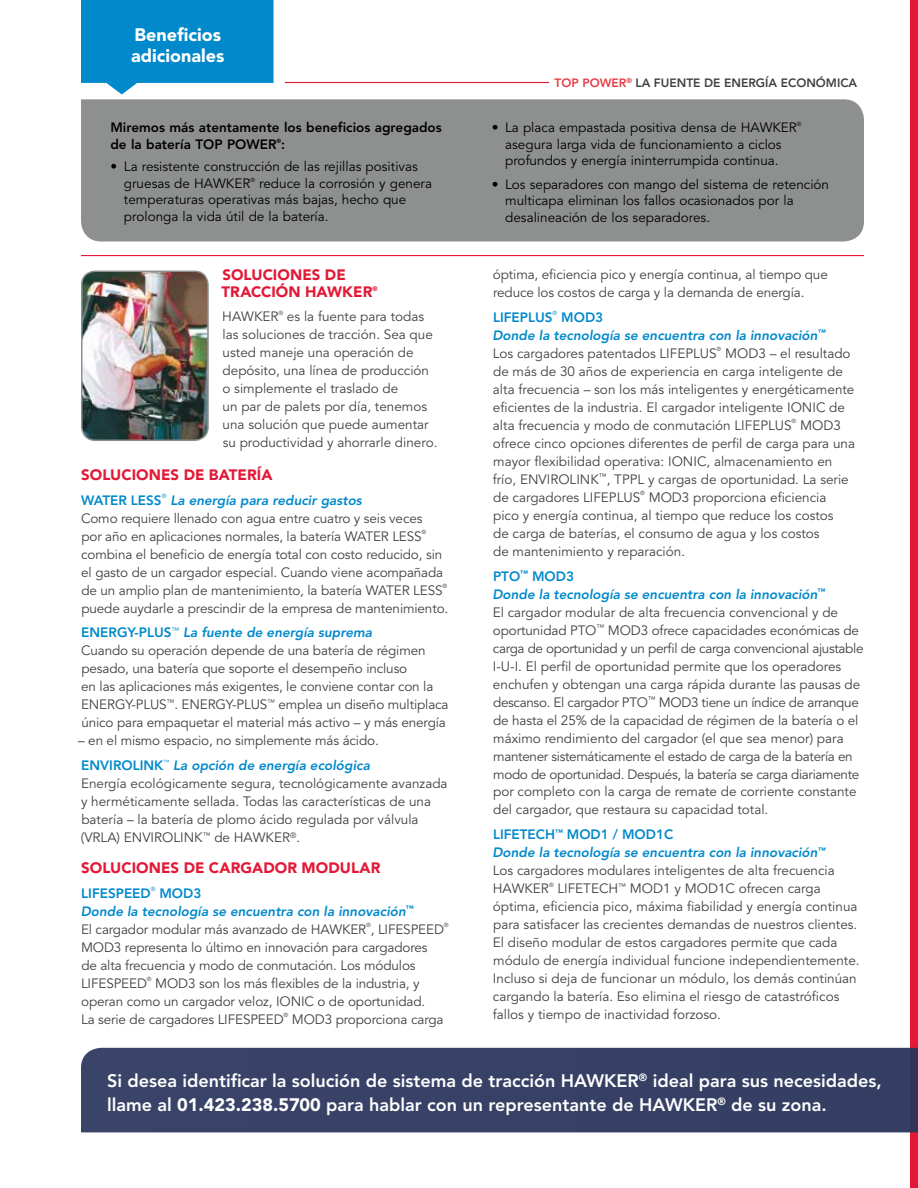
<style>
.page{position:relative;width:918px;height:1188px;background:#fff}
.page>*{position:absolute;margin:0;border:0;box-sizing:border-box;transform-origin:0 0}
.t1{font:800 18px/24px "Avenir LT Std";color:#fff}
.t2{font:900 18px/21.6px "Avenir LT Std";color:#fff}
.t3{font:900 15px/17.2px "Avenir LT Std";letter-spacing:.005em;color:#e31837}
.t4{font:13.5px/18px "Avenir LT Std";color:#414042}
.t5{font:13.5px/16.5px "Avenir LT Std";color:#000}
.t6{font:italic 800 13.5px/18px "Avenir LT Std";color:#0089cb}
.t7{font:800 13.5px/16.5px "Avenir LT Std";color:#000}
.t8{font:800 13.5px "Avenir LT Std";color:#0089cb}
.t9{font:800 12px "Avenir LT Std";color:#414042}
.t10{font:900 6.6px "Avenir LT Std";color:#e31837}
.t11{font:5.85px "Avenir LT Std";color:#414042}
.t12{font:5.85px "Avenir LT Std";color:#0089cb}
.t13{font:5.85px "Avenir LT Std";color:#000}
.t14{font:800 5.85px "Avenir LT Std";color:#000}
.s1{font-weight:800;color:#0089cb}
.s2{font-weight:800;font-style:italic;color:#0089cb}
.s3{color:#e53d44}
.s4{font-style:normal}
.s5{font-weight:400;font-style:normal;color:#414042}
.s6{font-weight:900}
</style>
<div class="page">
<div style="left:81px;top:99px;width:783px;height:142px;background:#8e9090"></div>
<div style="left:911px;top:0;width:7px;height:1188px;background:#e31837"></div>
<hr style="left:285px;top:82px;width:264px;height:1px;background:#e31837">
<hr style="left:81px;top:255px;width:783px;height:1px;background:#e31837">
<svg style="left:81px;top:0;width:193px;height:94px;background:#1c95d0"></svg>
<img style="left:82px;top:272px;width:125px;height:168px">
<div style="left:81px;top:271px;width:128px;height:170px;border:2px solid #8e9090;border-radius:14px"></div>
<div style="left:81px;top:1048px;width:837px;height:84px;background:#374065"></div>
<h1 class="t2" style="left:131px;top:23px;width:95px">Beneficios adicionales</h1>
<p class="t7" style="left:110px;top:120px;width:333px">Miremos más atentamente los beneficios agregados de la batería TOP POWER :</p>
<p class="t14" style="left:277px;top:137px;width:6px">®</p>
<p class="t5" style="left:124px;top:159px;width:295px;text-indent:-14px">• La resistente construcción de las rejillas positivas gruesas de HAWKER</p>
<p class="t13" style="left:250px;top:176px;width:6px">®</p>
<p class="t5" style="left:124px;top:175px;width:310px;text-indent:135px">reduce la corrosión y genera temperaturas operativas más bajas, hecho que prolonga la vida útil de la batería.</p>
<p class="t3" style="left:221px;top:266px;width:152px">SOLUCIONES DE<br>TRACCIÓN HAWKER</p>
<p class="t10" style="left:373px;top:284px;width:7px">®</p>
<p class="t4" style="left:222px;top:308px;width:58px">HAWKER</p>
<p class="t11" style="left:279px;top:310px;width:6px">®</p>
<p class="t4" style="left:223px;top:308px;width:216px;text-indent:64px">es la fuente para todas las soluciones de tracción. Sea que usted maneje una operación de depósito, una línea de producción o simplemente el traslado de<br>un par de palets por día, tenemos una solución que puede aumentar su productividad y ahorrarle dinero.</p>
<p class="t3" style="left:81px;top:466px;width:193px">SOLUCIONES DE BATERÍA</p>
<p class="t8" style="left:81px;top:492px;width:82px">WATER LESS</p>
<p class="t12" style="left:162px;top:493px;width:6px">®</p>
<p class="t6" style="left:170px;top:491px;width:193px">La energía para reducir gastos</p>
<p class="t4" style="left:81px;top:509px;width:343px">Como requiere llenado con agua entre cuatro y seis veces por año en aplicaciones normales, la batería WATER LESS</p>
<p class="t11" style="left:422px;top:529px;width:6px">®</p>
<p class="t4" style="left:81px;top:545px;width:364px;text-align:justify">combina el beneficio de energía total con costo reducido, sin el gasto de un cargador especial. Cuando viene acompañada de un amplio plan de mantenimiento, la batería WATER LESS</p>
<p class="t11" style="left:443px;top:583px;width:6px">®</p>
<p class="t4" style="left:81px;top:596px;width:369px;line-height:24.8px">puede auydarle a prescindir de la empresa de mantenimiento.<br><span class="s1">ENERGY-PLUS</span><sup>™</sup> <span class="s2">La fuente de energía suprema</span></p>
<p class="t4" style="left:81px;top:642px;width:369px">Cuando su operación depende de una batería de régimen pesado, una batería que soporte el desempeño incluso<br>en las aplicaciones más exigentes, le conviene contar con la ENERGY-PLUS<sup>™</sup>. ENERGY-PLUS<sup>™</sup> emplea un diseño multiplaca único para empaquetar el material más activo – y más energía</p>
<p class="t4" style="left:78px;top:732px;width:302px">– en el mismo espacio, no simplemente más ácido.</p>
<p class="t8" style="left:81px;top:757px;width:84px">ENVIROLINK</p>
<p class="t12" style="left:164px;top:758px;width:7px">™</p>
<p class="t6" style="left:173px;top:757px;width:198px">La opción de energía ecológica</p>
<p class="t4" style="left:81px;top:775px;width:368px">Energía ecológicamente segura, tecnológicamente avanzada y herméticamente sellada. Todas las características de una batería – la batería de plomo ácido regulada por válvula (VRLA) ENVIROLINK<sup>™</sup> de HAWKER<sup>®</sup>.</p>
<p class="t3" style="left:81px;top:859px;width:301px">SOLUCIONES DE CARGADOR MODULAR</p>
<p class="t8" style="left:81px;top:885px;width:71px">LIFESPEED</p>
<p class="t12" style="left:151px;top:886px;width:6px">®</p>
<p class="t4" style="left:81px;top:884px;width:365px;text-indent:79px"><span class="s1">MOD3<br></span><span class="s2">Donde la tecnología se encuentra con la innovación</span><sup>™<br></sup>El cargador modular más avanzado de HAWKER , LIFESPEED</p>
<p class="t11" style="left:366px;top:922px;width:6px">®</p>
<p class="t11" style="left:444px;top:922px;width:6px">®</p>
<p class="t4" style="left:81px;top:938px;width:348px">MOD3 representa lo último en innovación para cargadores de alta frecuencia y modo de conmutación. Los módulos<br>LIFESPEED</p>
<p class="t11" style="left:147px;top:976px;width:6px">®</p>
<p class="t4" style="left:81px;top:974px;width:346px;text-indent:74px">MOD3 son los más flexibles de la industria, y operan como un cargador veloz, IONIC o de oportunidad.<br>La serie de cargadores LIFESPEED</p>
<p class="t11" style="left:284px;top:1012px;width:6px">®</p>
<p class="t4" style="left:292px;top:1010px;width:153px">MOD3 proporciona carga</p>
<p class="t9" style="left:555px;top:75px;width:304px"><span class="s3">TOP POWER</span><sup>®</sup> LA FUENTE DE ENERGÍA ECONÓMICA</p>
<p class="t5" style="left:492px;top:120px;width:307px">• La placa empastada positiva densa de HAWKER</p>
<p class="t13" style="left:797px;top:121px;width:6px">®</p>
<p class="t5" style="left:505px;top:136px;width:278px">asegura larga vida de funcionamiento a ciclos profundos y energía ininterrumpida continua.</p>
<p class="t5" style="left:505px;top:176px;width:325px;text-indent:-14px">• Los separadores con mango del sistema de retención multicapa eliminan los fallos ocasionados por la desalineación de los separadores.</p>
<p class="t4" style="left:493px;top:266px;width:336px">óptima, eficiencia pico y energía continua, al tiempo que reduce los costos de carga y la demanda de energía.</p>
<p class="t8" style="left:493px;top:309px;width:61px">LIFEPLUS</p>
<p class="t12" style="left:553px;top:310px;width:6px">®</p>
<p class="t6" style="left:492px;top:308px;width:335px;text-indent:69px"><span class="s4">MOD3<br></span>Donde la tecnología se encuentra con la innovación<sup>™<br></sup><span class="s5">Los cargadores patentados LIFEPLUS</span></p>
<p class="t11" style="left:717px;top:346px;width:6px">®</p>
<p class="t4" style="left:493px;top:345px;width:363px;text-indent:232px">MOD3 – el resultado de más de 30 años de experiencia en carga inteligente de alta frecuencia – son los más inteligentes y energéticamente eficientes de la industria. El cargador inteligente IONIC de alta frecuencia y modo de conmutación LIFEPLUS</p>
<p class="t11" style="left:792px;top:418px;width:6px">®</p>
<p class="t4" style="left:493px;top:417px;width:364px;text-indent:307px">MOD3 ofrece cinco opciones diferentes de perfil de carga para una mayor flexibilidad operativa: IONIC, almacenamiento en frío, ENVIROLINK<sup>™</sup>, TPPL y cargas de oportunidad. La serie de cargadores LIFEPLUS</p>
<p class="t11" style="left:640px;top:490px;width:6px">®</p>
<p class="t4" style="left:493px;top:489px;width:342px;text-indent:156px">MOD3 proporciona eficiencia pico y energía continua, al tiempo que reduce los costos de carga de baterías, el consumo de agua y los costos de mantenimiento y reparación.</p>
<p class="t4" style="left:492px;top:567px;width:373px"><span class="s1">PTO</span><sup>™</sup> <span class="s1">MOD3<br></span><span class="s2">Donde la tecnología se encuentra con la innovación</span><sup>™<br></sup>El cargador modular de alta frecuencia convencional y de oportunidad PTO<sup>™</sup> MOD3 ofrece capacidades económicas de carga de oportunidad y un perfil de carga convencional ajustable I-U-I. El perfil de oportunidad permite que los operadores enchufen y obtengan una carga rápida durante las pausas de descanso. El cargador PTO<sup>™</sup> MOD3 tiene un índice de arranque de hasta el 25% de la capacidad de régimen de la batería o el máximo rendimiento del cargador (el que sea menor) para mantener sistemáticamente el estado de carga de la batería en modo de oportunidad. Después, la batería se carga diariamente por completo con la carga de remate de corriente constante del cargador, que restaura su capacidad total.</p>
<p class="t4" style="left:492px;top:826px;width:344px"><span class="s1">LIFETECH</span><sup>™</sup> <span class="s1">MOD1 / MOD1C<br></span><span class="s2">Donde la tecnología se encuentra con la innovación</span><sup>™ </sup>Los cargadores modulares inteligentes de alta frecuencia HAWKER</p>
<p class="t11" style="left:549px;top:882px;width:6px">®</p>
<p class="t4" style="left:493px;top:880px;width:368px;text-indent:65px">LIFETECH<sup>™</sup> MOD1 y MOD1C ofrecen carga óptima, eficiencia pico, máxima fiabilidad y energía continua para satisfacer las crecientes demandas de nuestros clientes.<br>El diseño modular de estos cargadores permite que cada módulo de energía individual funcione independientemente.<br>Incluso si deja de funcionar un módulo, los demás continúan cargando la batería. Eso elimina el riesgo de catastróficos fallos y tiempo de inactividad forzoso.</p>
<h1 class="t1" style="left:107px;top:1069px;width:776px">Si desea identificar la solución de sistema de tracción HAWKER<sup>®</sup> ideal para sus necesidades, llame al <span class="s6">01.423.238.5700</span> para hablar con un representante de HAWKER<sup>®</sup> de su zona.</h1>
</div>
